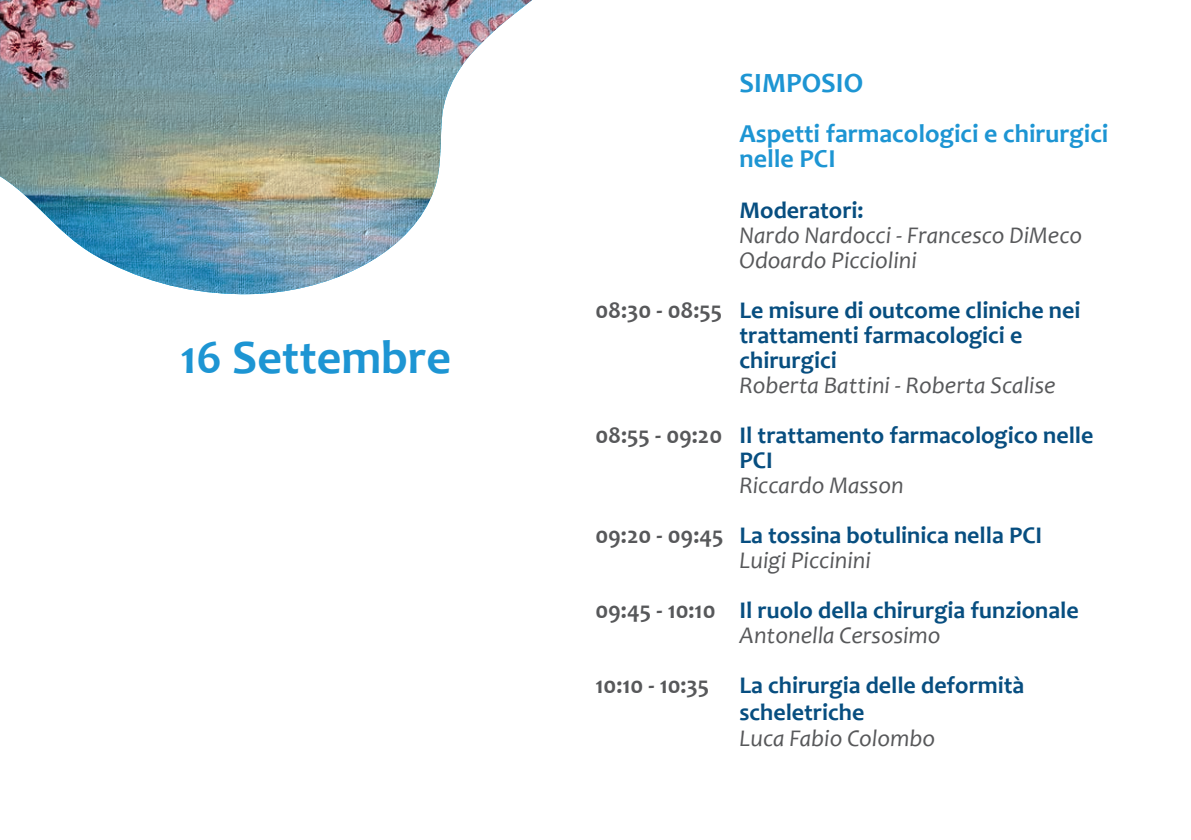
<style>
.page{position:relative;width:1191px;height:840px;background:#fff}
.page>*{position:absolute;margin:0;border:0;box-sizing:border-box;transform-origin:0 0}
.t1{font:700 48px "Candara";color:#1d95d3}
.t2{font:700 28px "Candara";color:#1d95d3}
.t3{font:700 26px/25px "Candara";color:#1d95d3}
.t4{font:700 24px/50px "Candara";color:#074e80}
.t5{font:italic 24px/25px "Candara";color:#57585a}
.t6{font:700 24px "Candara";color:#57585a}
.s1{color:#57585a}
.s2{font-weight:400;font-style:italic;color:#57585a}
</style>
<div class="page">
<img style="left:0;top:0;width:532px;height:294px">
<h1 class="t1" style="left:180px;top:326px;width:272px">16 Settembre</h1>
<p class="t2" style="left:739px;top:66px;width:125px">SIMPOSIO</p>
<p class="t3" style="left:739px;top:121px;width:370px">Aspetti farmacologici e chirurgici nelle PCI</p>
<p class="t4" style="left:739px;top:184px;width:126px">Moderatori:</p>
<p class="t5" style="left:739px;top:222px;width:344px">Nardo Nardocci - Francesco DiMeco<br>Odoardo Picciolini</p>
<p class="t4" style="left:739px;top:297px;width:342px;line-height:25px;text-indent:-144px"><span class="s1">08:30 - 08:55</span> Le misure di outcome cliniche nei trattamenti farmacologici e chirurgici</p>
<p class="t4" style="left:595px;top:359px;width:499px;text-indent:144px"><span class="s2">Roberta Battini - Roberta Scalise<br></span><span class="s1">08:55 - 09:20</span> Il trattamento farmacologico nelle</p>
<p class="t4" style="left:739px;top:434px;width:35px">PCI</p>
<p class="t4" style="left:595px;top:459px;width:448px;text-align:center"><span class="s2">Riccardo Masson<br></span><span class="s1">09:20 - 09:45</span> La tossina botulinica nella PCI</p>
<p class="t4" style="left:595px;top:534px;width:485px;text-indent:144px"><span class="s2">Luigi Piccinini<br></span><span class="s1">09:45 - 10:10</span> Il ruolo della chirurgia funzionale</p>
<p class="t5" style="left:739px;top:622px;width:203px">Antonella Cersosimo</p>
<p class="t6" style="left:595px;top:669px;width:115px">10:10 - 10:35</p>
<p class="t4" style="left:739px;top:671px;width:286px;line-height:26.6px">La chirurgia delle deformità scheletriche</p>
<p class="t5" style="left:739px;top:725px;width:197px">Luca Fabio Colombo</p>
</div>
